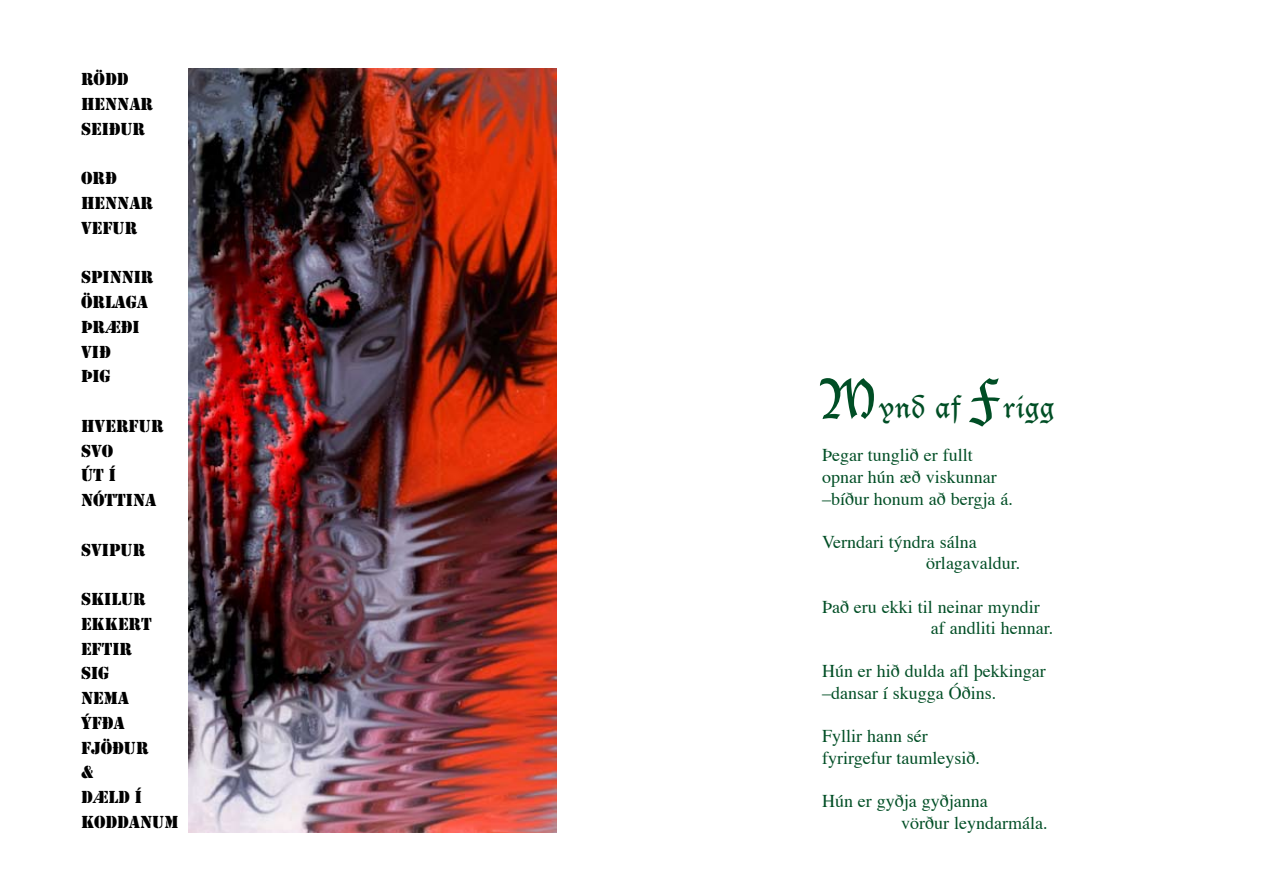
<style>
.page{position:relative;width:1263px;height:893px;background:#fff}
.page>*{position:absolute;margin:0;border:0;box-sizing:border-box;transform-origin:0 0}
.t1{font:27px "Lucida Blackletter";letter-spacing:.05em;color:#004e25}
.t2{font:18px/21.6px "Times";color:#004e25}
.t3{font:18px/24.8px "Stencil";color:#000}
.s1{font-size:54px}
</style>
<div class="page">
<img style="left:189px;top:69px;width:367px;height:763px">
<p class="t3" style="left:81px;top:67px;width:73px">RÖDD<br>HENNAR<br>SEIÐUR</p>
<p class="t3" style="left:81px;top:166px;width:73px">ORÐ<br>HENNAR<br>VEFUR</p>
<p class="t3" style="left:81px;top:265px;width:73px">SPINNIR<br>ÖRLAGA<br>ÞRÆÐI<br>VIÐ<br>ÞIG</p>
<p class="t3" style="left:81px;top:414px;width:83px">HVERFUR<br>SVO<br>ÚT Í<br>NÓTTINA</p>
<p class="t3" style="left:81px;top:538px;width:65px">SVIPUR</p>
<p class="t3" style="left:81px;top:587px;width:99px">SKILUR<br>EKKERT<br>EFTIR<br>SIG<br>NEMA<br>ÝFÐA<br>FJÖÐUR<br>&amp;<br>DÆLD Í<br>KODDANUM</p>
<h1 class="t1" style="left:822px;top:392px;width:234px"><span class="s1">M</span>ynd af <span class="s1">F</span>rigg</h1>
<p class="t2" style="left:822px;top:446px;width:192px">Þegar tunglið er fullt opnar hún æð viskunnar –bíður honum að bergja á.</p>
<p class="t2" style="left:926px;top:532px;width:96px;text-indent:-104px">Verndari týndra sálna örlagavaldur.</p>
<p class="t2" style="left:931px;top:597px;width:124px;text-indent:-109px">Það eru ekki til neinar myndir af andliti hennar.</p>
<p class="t2" style="left:822px;top:662px;width:225px">Hún er hið dulda afl þekkingar –dansar í skugga Óðins.</p>
<p class="t2" style="left:822px;top:726px;width:160px">Fyllir hann sér fyrirgefur taumleysið.</p>
<p class="t2" style="left:901px;top:791px;width:148px;text-indent:-79px">Hún er gyðja gyðjanna<br>vörður leyndarmála.</p>
</div>
